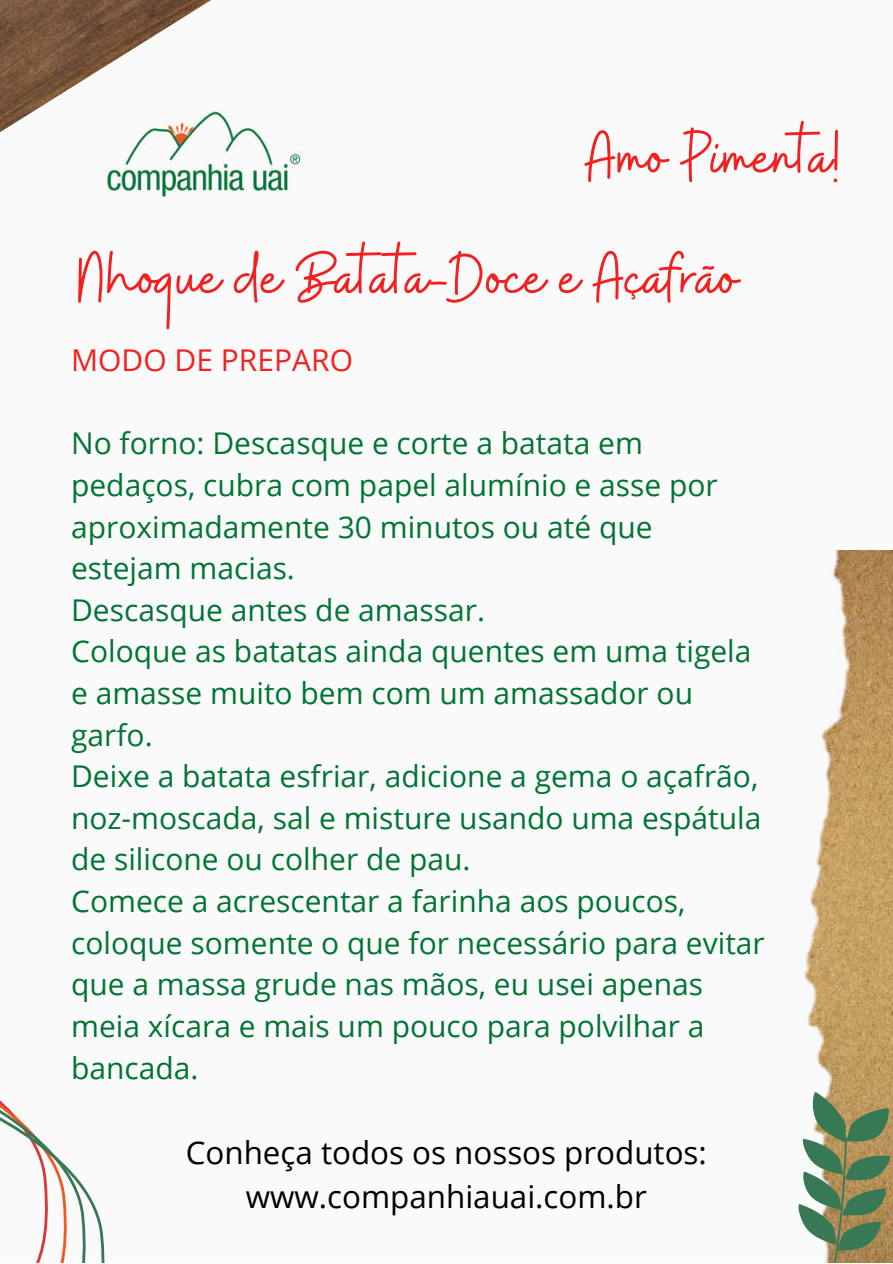
<style>
.page{position:relative;width:893px;height:1264px;background:#fff}
.page>*{position:absolute;margin:0;border:0;box-sizing:border-box;transform-origin:0 0}
.t1{font:72.3px/120.6px "Buffalo";color:#f22020}
.t2{font:31.35px/43.8px "Open Sans";color:#000;text-align:center}
.t3{font:30px/41.5px "Open Sans";color:#007533}
.t4{font:30px "Open Sans";color:#f22020}
</style>
<div class="page">
<div style="left:0;top:0;width:892px;height:1262px;background:#fafafa"></div>
<img style="left:106px;top:151px;width:196px;height:46px">
<img style="left:804px;top:550px;width:88px;height:540px">
<img style="left:0;top:0;width:272px;height:163px">
<svg style="left:798px;top:1090px;width:94px;height:172px"></svg>
<svg style="left:0;top:1100px;width:105px;height:162px"></svg>
<h1 class="t1" style="left:78px;top:100px;width:763px;text-indent:507px">Amo Pimenta!<br>Nhoque de Batata-Doce e Açafrão</h1>
<p class="t4" style="left:71px;top:339px;width:283px">MODO DE PREPARO</p>
<p class="t3" style="left:71px;top:422px;width:695px">No forno: Descasque e corte a batata em pedaços, cubra com papel alumínio e asse por aproximadamente 30 minutos ou até que estejam macias.<br>Descasque antes de amassar.<br>Coloque as batatas ainda quentes em uma tigela e amasse muito bem com um amassador ou garfo.<br>Deixe a batata esfriar, adicione a gema o açafrão, noz-moscada, sal e misture usando uma espátula de silicone ou colher de pau.<br>Comece a acrescentar a farinha aos poucos, coloque somente o que for necessário para evitar que a massa grude nas mãos, eu usei apenas meia xícara e mais um pouco para polvilhar a bancada.</p>
<p class="t2" style="left:186px;top:1130px;width:522px">Conheça todos os nossos produtos: www.companhiauai.com.br</p>
</div>
